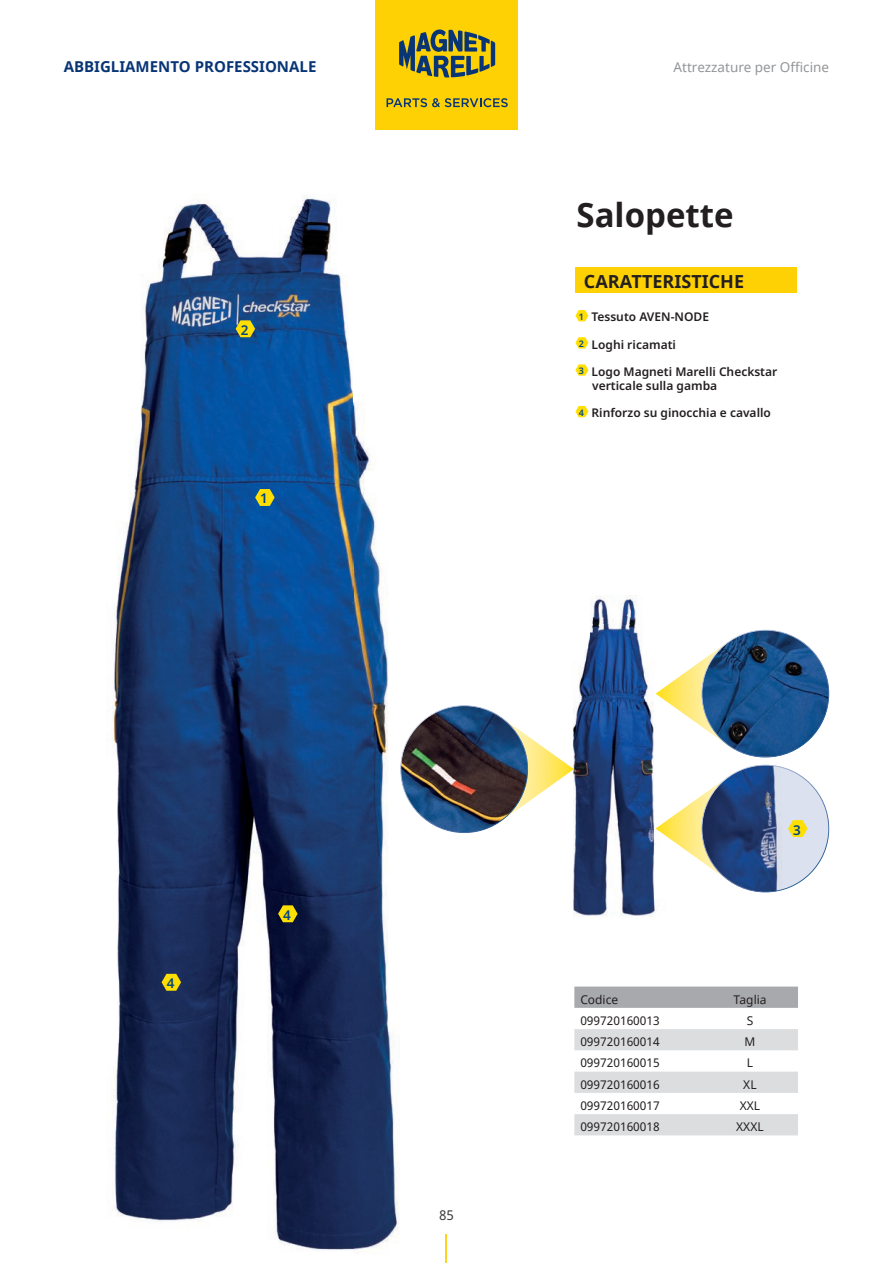
<style>
.page{position:relative;width:893px;height:1263px;background:#fff}
.page>*{position:absolute;margin:0;border:0;box-sizing:border-box;transform-origin:0 0}
.t1{font:700 33px "Noto Sans";color:#231f20}
.t2{font:700 18px "Noto Sans";color:#231f20}
.t3{font:700 15px "Noto Sans";color:#083575}
.t4{font:13.5px "Noto Sans";color:#939598}
.t5{font:600 13.5px "Noto Sans";color:#004684}
.t6{font:13.5px "Noto Sans";color:#3e3e3f}
.t7{font:600 12px/14.4px "Noto Sans";color:#231f20}
.t8{font:12px "Noto Sans";color:#231f20}
.s1{font-size:9px;color:#004684}
</style>
<div class="page">
<div style="left:375px;top:0;width:143px;height:15px;background:#fed105"></div>
<div style="left:375px;top:6px;width:143px;height:124px;background:#fed105"></div>
<svg style="left:399px;top:29px;width:96px;height:48px"></svg>
<svg style="left:387px;top:98px;width:121px;height:9px"></svg>
<svg style="left:446px;top:1234px;width:1px;height:29px"></svg>
<img style="left:112px;top:195px;width:286px;height:1014px">
<img style="left:115px;top:1209px;width:285px;height:42px">
<svg style="left:255px;top:489px;width:20px;height:17px"></svg>
<svg style="left:236px;top:320px;width:19px;height:17px"></svg>
<svg style="left:162px;top:974px;width:19px;height:17px"></svg>
<svg style="left:278px;top:905px;width:20px;height:17px"></svg>
<img style="left:573px;top:595px;width:83px;height:322px">
<svg style="left:656px;top:630px;width:173px;height:127px"></svg>
<svg style="left:400px;top:705px;width:174px;height:128px"></svg>
<svg style="left:656px;top:765px;width:173px;height:127px"></svg>
<svg style="left:574px;top:986px;width:224px;height:22px;background:#aaabaf"></svg>
<svg style="left:574px;top:1029px;width:224px;height:106px"></svg>
<div style="left:575px;top:268px;width:222px;height:25px;background:#fed105"></div>
<svg style="left:575px;top:310px;width:13px;height:11px"></svg>
<svg style="left:575px;top:337px;width:13px;height:11px"></svg>
<svg style="left:575px;top:364px;width:13px;height:12px"></svg>
<svg style="left:575px;top:406px;width:13px;height:11px"></svg>
<p class="t3" style="left:64px;top:56px;width:254px">ABBIGLIAMENTO PROFESSIONALE</p>
<p class="t4" style="left:673px;top:58px;width:157px">Attrezzature per Officine</p>
<h1 class="t1" style="left:576px;top:191px;width:159px">Salopette</h1>
<p class="t5" style="left:241px;top:320px;width:9px">2</p>
<p class="t5" style="left:260px;top:489px;width:9px">1</p>
<p class="t5" style="left:167px;top:974px;width:9px">4</p>
<p class="t5" style="left:283px;top:905px;width:9px">4</p>
<h2 class="t2" style="left:584px;top:269px;width:162px">CARATTERISTICHE</h2>
<p class="t7" style="left:579px;top:310px;width:132px"><span class="s1">1</span> Tessuto AVEN-NODE</p>
<p class="t7" style="left:579px;top:337px;width:99px"><span class="s1">2</span> Loghi ricamati</p>
<p class="t7" style="left:592px;top:364px;width:187px;text-indent:-13px"><span class="s1">3</span> Logo Magneti Marelli Checkstar verticale sulla gamba</p>
<p class="t7" style="left:579px;top:406px;width:194px"><span class="s1">4</span> Rinforzo su ginocchia e cavallo</p>
<p class="t6" style="left:439px;top:1205px;width:16px">85</p>
<p class="t5" style="left:793px;top:820px;width:9px">3</p>
<p class="t8" style="left:580px;top:991px;width:39px">Codice</p>
<p class="t8" style="left:733px;top:991px;width:35px">Taglia</p>
<p class="t8" style="left:580px;top:1012px;width:81px">099720160013</p>
<p class="t8" style="left:747px;top:1012px;width:8px">S</p>
<p class="t8" style="left:580px;top:1033px;width:81px">099720160014</p>
<p class="t8" style="left:744px;top:1033px;width:12px">M</p>
<p class="t8" style="left:580px;top:1055px;width:81px">099720160015</p>
<p class="t8" style="left:747px;top:1055px;width:8px">L</p>
<p class="t8" style="left:580px;top:1076px;width:81px">099720160016</p>
<p class="t8" style="left:743px;top:1076px;width:15px">XL</p>
<p class="t8" style="left:580px;top:1097px;width:81px">099720160017</p>
<p class="t8" style="left:740px;top:1097px;width:22px">XXL</p>
<p class="t8" style="left:580px;top:1119px;width:81px">099720160018</p>
<p class="t8" style="left:736px;top:1119px;width:29px">XXXL</p>
</div>
